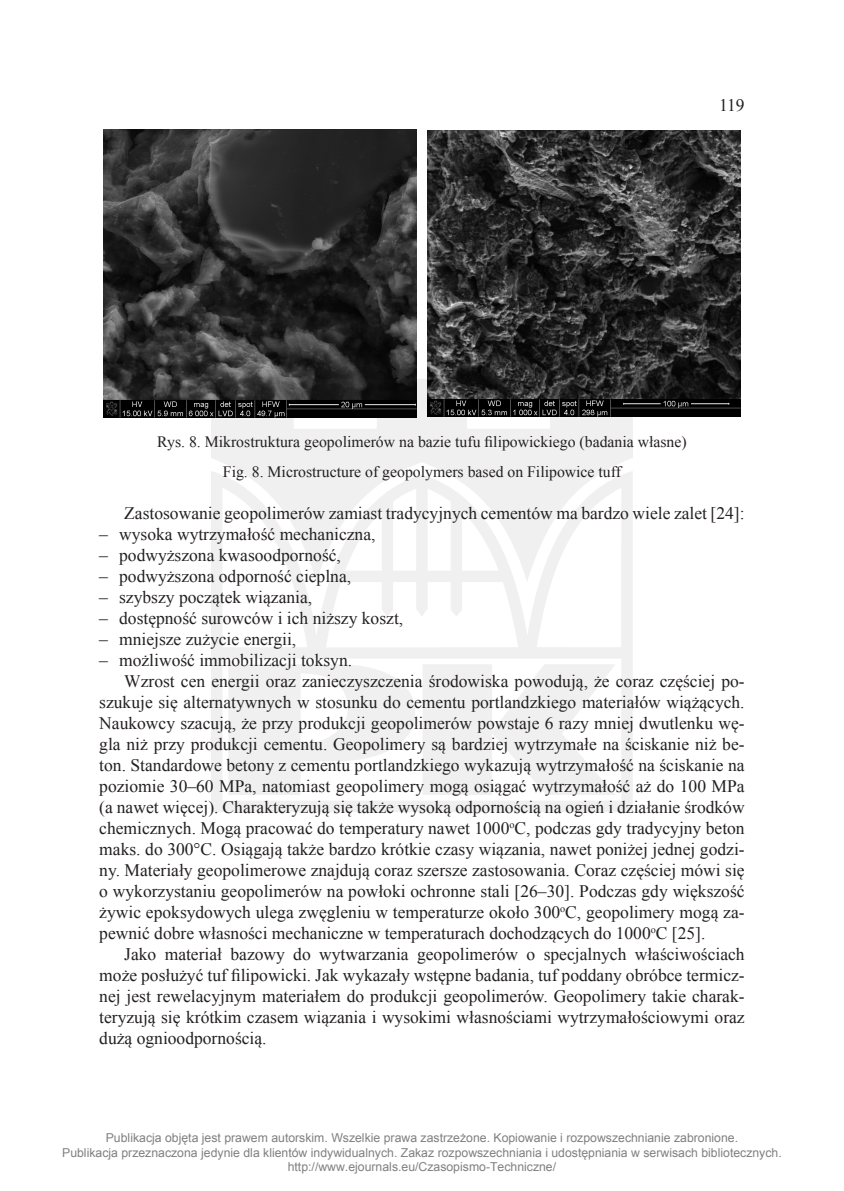
<style>
.page{position:relative;width:844px;height:1191px;background:#fff}
.page>*{position:absolute;margin:0;border:0;box-sizing:border-box;transform-origin:0 0}
.tekst_cz{font:17.5px/21px "Times New Roman";color:#231f20;text-align:justify}
.ryc__cz{font:15.75px "Times New Roman";color:#231f20}
.t1{font:12.25px/14.7px "Arial";color:#808080;text-align:center}
</style>
<div class="page">
<svg style="left:211px;top:379px;width:421px;height:433px;fill:#eff0ef"></svg>
<img style="left:104px;top:130px;width:312px;height:287px">
<img style="left:428px;top:130px;width:312px;height:286px">
<p class="tekst_cz" style="left:718px;top:95px;width:27px">119</p>
<p class="ryc__cz" style="left:157px;top:431px;width:531px">Rys. 8. Mikrostruktura geopolimerów na bazie tufu filipowickiego (badania własne)</p>
<p class="ryc__cz" style="left:223px;top:461px;width:399px">Fig. 8. Microstructure of geopolymers based on Filipowice tuff</p>
<p class="tekst_cz" style="left:124px;top:502px;width:621px">Zastosowanie geopolimerów zamiast tradycyjnych cementów ma bardzo wiele zalet [24]:</p>
<p class="tekst_cz" style="left:99px;top:523px;width:277px">– wysoka wytrzymałość mechaniczna,</p>
<p class="tekst_cz" style="left:99px;top:544px;width:243px">– podwyższona kwasoodporność,</p>
<p class="tekst_cz" style="left:99px;top:565px;width:253px">– podwyższona odporność cieplna,</p>
<p class="tekst_cz" style="left:99px;top:586px;width:214px">– szybszy początek wiązania,</p>
<p class="tekst_cz" style="left:99px;top:607px;width:305px">– dostępność surowców i ich niższy koszt,</p>
<p class="tekst_cz" style="left:99px;top:628px;width:198px">– mniejsze zużycie energii,</p>
<p class="tekst_cz" style="left:99px;top:649px;width:254px">– możliwość immobilizacji toksyn.</p>
<p class="tekst_cz" style="left:99px;top:670px;width:646px;text-indent:25px">Wzrost cen energii oraz zanieczyszczenia środowiska powodują, że coraz częściej po&shy;szukuje się alternatywnych w stosunku do cementu portlandzkiego materiałów wiążących.<br>Naukowcy szacują, że przy produkcji geopolimerów powstaje 6 razy mniej dwutlenku wę&shy;gla niż przy produkcji cementu. Geopolimery są bardziej wytrzymałe na ściskanie niż be&shy;ton. Standardowe betony z cementu portlandzkiego wykazują wytrzymałość na ściskanie na poziomie 30–60 MPa, natomiast geopolimery mogą osiągać wytrzymałość aż do 100 MPa (a nawet więcej). Charakteryzują się także wysoką odpornością na ogień i działanie środków chemicznych. Mogą pracować do temperatury nawet 1000<sup>o</sup>C, podczas gdy tradycyjny beton maks. do 300°C. Osiągają także bardzo krótkie czasy wiązania, nawet poniżej jednej godzi&shy;ny. Materiały geopolimerowe znajdują coraz szersze zastosowania. Coraz częściej mówi się o wykorzystaniu geopolimerów na powłoki ochronne stali [26–30]. Podczas gdy większość żywic epoksydowych ulega zwęgleniu w temperaturze około 300<sup>o</sup>C, geopolimery mogą za&shy;pewnić dobre własności mechaniczne w temperaturach dochodzących do 1000<sup>o</sup>C [25].</p>
<p class="tekst_cz" style="left:99px;top:943px;width:646px;text-indent:25px">Jako materiał bazowy do wytwarzania geopolimerów o specjalnych właściwościach może posłużyć tuf filipowicki. Jak wykazały wstępne badania, tuf poddany obróbce termicz&shy;nej jest rewelacyjnym materiałem do produkcji geopolimerów. Geopolimery takie charak&shy;teryzują się krótkim czasem wiązania i wysokimi własnościami wytrzymałościowymi oraz dużą ognioodpornością.</p>
<p class="t1" style="left:62px;top:1130px;width:721px">Publikacja objęta jest prawem autorskim. Wszelkie prawa zastrzeżone. Kopiowanie i rozpowszechnianie zabronione.<br>Publikacja przeznaczona jedynie dla klientów indywidualnych. Zakaz rozpowszechniania i udostępniania w serwisach bibliotecznych. http://www.ejournals.eu/Czasopismo-Techniczne/</p>
</div>
